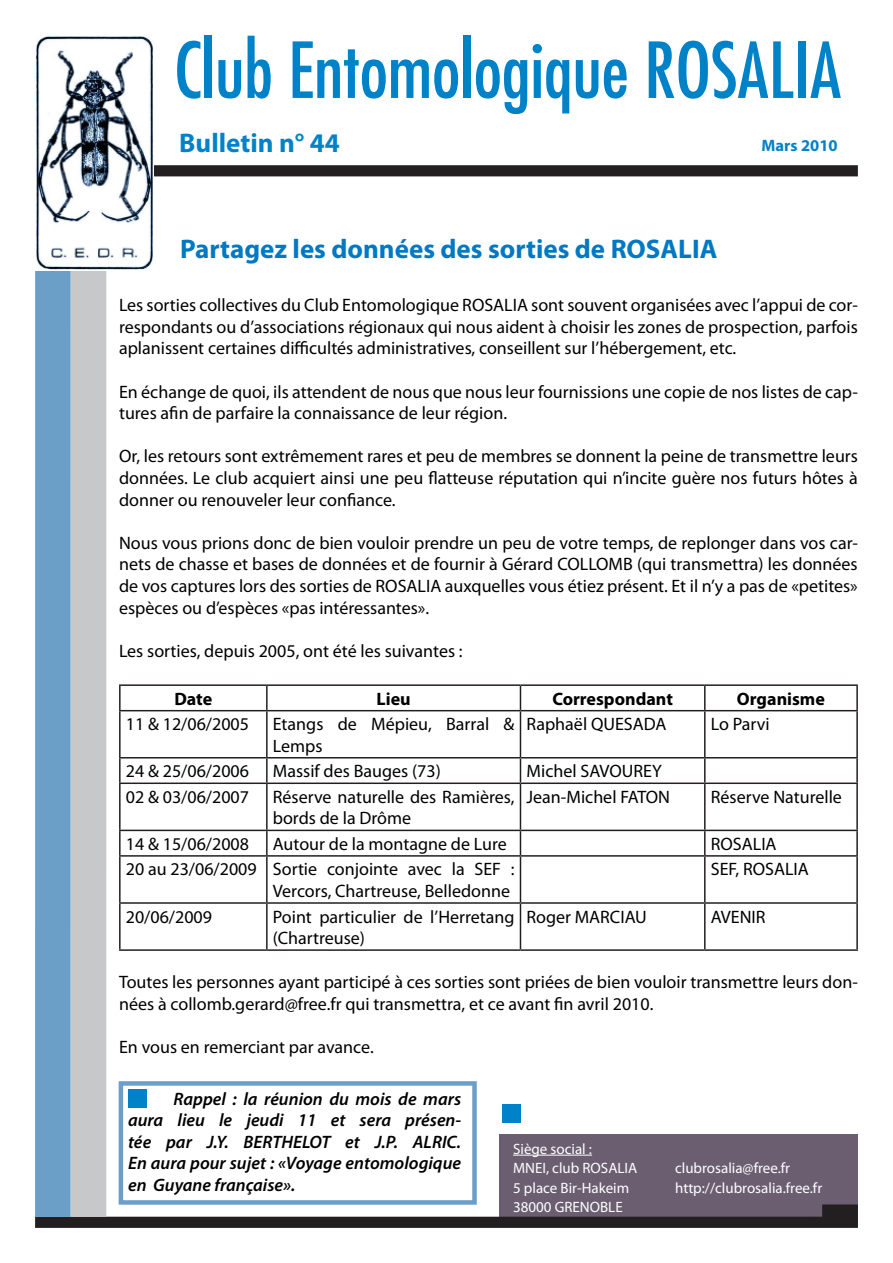
<style>
.page{position:relative;width:893px;height:1263px;background:#fff}
.page>*{position:absolute;margin:0;border:0;box-sizing:border-box;transform-origin:0 0}
.Titre{font:condensed 75px "Futura";color:#0082c9}
.Titre-2{font:700 27px "Myriad Pro";color:#0079c2}
.Titre-3{font:700 27px "Myriad Pro";color:#0082c9}
.Titre-4{font:18px/21.6px "Myriad Pro";color:#000}
.Titre-5{font:italic 600 18px/21.6px "Myriad Pro";color:#000;text-align:justify}
.Titre-6{font:700 18px "Myriad Pro";color:#000}
.Titre-7{font:700 16.5px "Myriad Pro";color:#0082c9}
.Pied_de_page{font:15px "Myriad Pro";color:#fff}
</style>
<div class="page">
<div style="left:499px;top:1134px;width:359px;height:93px;background:#6b5e71"></div>
<svg style="left:35px;top:1204px;width:823px;height:24px"></svg>
<div style="left:35px;top:189px;width:36px;height:1028px;background:#6c9fc8"></div>
<div style="left:71px;top:176px;width:35px;height:1041px;background:#c7c8ca"></div>
<div style="left:502px;top:1104px;width:19px;height:19px;background:#0082c9"></div>
<svg style="left:154px;top:165px;width:704px;height:12px;background:#312d2e"></svg>
<img style="left:35px;top:35px;width:118px;height:235px">
<hr style="left:513px;top:1155px;width:79px;height:1px;background:#fff">
<hr style="left:119px;top:684px;width:148px;height:2px;background:#231f20">
<hr style="left:119px;top:686px;width:2px;height:24px;background:#231f20">
<hr style="left:267px;top:684px;width:253px;height:2px;background:#231f20">
<hr style="left:266px;top:686px;width:2px;height:24px;background:#231f20">
<hr style="left:520px;top:684px;width:185px;height:2px;background:#231f20">
<svg style="left:520px;top:686px;width:1px;height:24px"></svg>
<hr style="left:705px;top:684px;width:153px;height:2px;background:#231f20">
<hr style="left:704px;top:686px;width:2px;height:24px;background:#231f20">
<hr style="left:856px;top:686px;width:2px;height:24px;background:#231f20">
<hr style="left:119px;top:710px;width:148px;height:1px;background:#231f20">
<hr style="left:119px;top:711px;width:2px;height:46px;background:#231f20">
<hr style="left:267px;top:710px;width:253px;height:1px;background:#231f20">
<hr style="left:266px;top:711px;width:2px;height:46px;background:#231f20">
<hr style="left:520px;top:710px;width:185px;height:1px;background:#231f20">
<hr style="left:520px;top:711px;width:1px;height:46px;background:#231f20">
<hr style="left:705px;top:710px;width:153px;height:1px;background:#231f20">
<hr style="left:704px;top:711px;width:2px;height:46px;background:#231f20">
<hr style="left:856px;top:711px;width:2px;height:46px;background:#231f20">
<hr style="left:119px;top:757px;width:148px;height:1px;background:#231f20">
<hr style="left:119px;top:758px;width:2px;height:24px;background:#231f20">
<hr style="left:267px;top:757px;width:253px;height:1px;background:#231f20">
<hr style="left:266px;top:758px;width:2px;height:24px;background:#231f20">
<hr style="left:520px;top:757px;width:185px;height:1px;background:#231f20">
<svg style="left:520px;top:758px;width:1px;height:24px"></svg>
<hr style="left:705px;top:757px;width:153px;height:1px;background:#231f20">
<hr style="left:704px;top:758px;width:2px;height:24px;background:#231f20">
<hr style="left:856px;top:758px;width:2px;height:24px;background:#231f20">
<hr style="left:119px;top:782px;width:148px;height:2px;background:#231f20">
<hr style="left:119px;top:784px;width:2px;height:46px;background:#231f20">
<hr style="left:267px;top:782px;width:253px;height:2px;background:#231f20">
<hr style="left:266px;top:784px;width:2px;height:46px;background:#231f20">
<hr style="left:520px;top:782px;width:185px;height:2px;background:#231f20">
<hr style="left:520px;top:784px;width:1px;height:46px;background:#231f20">
<hr style="left:705px;top:782px;width:153px;height:2px;background:#231f20">
<hr style="left:704px;top:784px;width:2px;height:46px;background:#231f20">
<hr style="left:856px;top:784px;width:2px;height:46px;background:#231f20">
<hr style="left:119px;top:830px;width:148px;height:1px;background:#231f20">
<hr style="left:119px;top:831px;width:2px;height:24px;background:#231f20">
<hr style="left:267px;top:830px;width:253px;height:1px;background:#231f20">
<hr style="left:266px;top:831px;width:2px;height:24px;background:#231f20">
<hr style="left:520px;top:830px;width:185px;height:1px;background:#231f20">
<svg style="left:520px;top:831px;width:1px;height:24px"></svg>
<hr style="left:705px;top:830px;width:153px;height:1px;background:#231f20">
<hr style="left:704px;top:831px;width:2px;height:24px;background:#231f20">
<hr style="left:856px;top:831px;width:2px;height:24px;background:#231f20">
<hr style="left:119px;top:855px;width:148px;height:2px;background:#231f20">
<hr style="left:119px;top:857px;width:2px;height:45px;background:#231f20">
<hr style="left:267px;top:855px;width:253px;height:2px;background:#231f20">
<hr style="left:266px;top:857px;width:2px;height:45px;background:#231f20">
<hr style="left:520px;top:855px;width:185px;height:2px;background:#231f20">
<hr style="left:520px;top:857px;width:1px;height:45px;background:#231f20">
<hr style="left:705px;top:855px;width:153px;height:2px;background:#231f20">
<hr style="left:704px;top:857px;width:2px;height:45px;background:#231f20">
<hr style="left:856px;top:857px;width:2px;height:45px;background:#231f20">
<hr style="left:119px;top:902px;width:148px;height:2px;background:#231f20">
<hr style="left:119px;top:904px;width:2px;height:45px;background:#231f20">
<hr style="left:267px;top:902px;width:253px;height:2px;background:#231f20">
<hr style="left:266px;top:904px;width:2px;height:45px;background:#231f20">
<hr style="left:520px;top:902px;width:185px;height:2px;background:#231f20">
<hr style="left:520px;top:904px;width:1px;height:45px;background:#231f20">
<hr style="left:705px;top:902px;width:153px;height:2px;background:#231f20">
<hr style="left:704px;top:904px;width:2px;height:45px;background:#231f20">
<hr style="left:856px;top:904px;width:2px;height:45px;background:#231f20">
<hr style="left:119px;top:949px;width:148px;height:2px;background:#231f20">
<hr style="left:267px;top:949px;width:253px;height:2px;background:#231f20">
<hr style="left:520px;top:949px;width:185px;height:2px;background:#231f20">
<hr style="left:705px;top:949px;width:153px;height:2px;background:#231f20">
<div style="left:119px;top:1081px;width:358px;height:124px;border:4px solid #6c9fc8"></div>
<div style="left:128px;top:1090px;width:19px;height:18px;background:#0082c9"></div>
<p class="Titre" style="left:174px;top:25px;width:669px">Club Entomologique ROSALIA</p>
<p class="Titre-3" style="left:179px;top:125px;width:162px">Bulletin n° 44</p>
<p class="Titre-7" style="left:762px;top:135px;width:78px">Mars 2010</p>
<p class="Titre-2" style="left:180px;top:232px;width:539px">Partagez les données des sorties de ROSALIA</p>
<p class="Titre-4" style="left:119px;top:294px;width:740px;text-align:justify">Les sorties collectives du Club Entomologique ROSALIA sont souvent organisées avec l’appui de cor&shy;respondants ou d’associations régionaux qui nous aident à choisir les zones de prospection, parfois aplanissent certaines difficultés administratives, conseillent sur l’hébergement, etc.</p>
<p class="Titre-4" style="left:119px;top:380px;width:740px">En échange de quoi, ils attendent de nous que nous leur fournissions une copie de nos listes de cap&shy;tures afin de parfaire la connaissance de leur région.</p>
<p class="Titre-4" style="left:119px;top:445px;width:740px;text-align:justify">Or, les retours sont extrêmement rares et peu de membres se donnent la peine de transmettre leurs données. Le club acquiert ainsi une peu flatteuse réputation qui n’incite guère nos futurs hôtes à donner ou renouveler leur confiance.</p>
<p class="Titre-4" style="left:119px;top:532px;width:740px;text-align:justify">Nous vous prions donc de bien vouloir prendre un peu de votre temps, de replonger dans vos car&shy;nets de chasse et bases de données et de fournir à Gérard COLLOMB (qui transmettra) les données de vos captures lors des sorties de ROSALIA auxquelles vous étiez présent. Et il n’y a pas de «petites» espèces ou d’espèces «pas intéressantes».</p>
<p class="Titre-4" style="left:119px;top:640px;width:345px">Les sorties, depuis 2005, ont été les suivantes :</p>
<p class="Titre-6" style="left:174px;top:687px;width:39px">Date</p>
<p class="Titre-6" style="left:377px;top:687px;width:36px">Lieu</p>
<p class="Titre-6" style="left:552px;top:687px;width:122px">Correspondant</p>
<p class="Titre-6" style="left:737px;top:687px;width:89px">Organisme</p>
<p class="Titre-4" style="left:126px;top:713px;width:125px">11 &amp; 12/06/2005</p>
<p class="Titre-4" style="left:273px;top:713px;width:243px">Etangs de Mépieu, Barral &amp;<br>Lemps</p>
<p class="Titre-4" style="left:526px;top:713px;width:142px">Raphaël QUESADA</p>
<p class="Titre-4" style="left:711px;top:713px;width:60px">Lo Parvi</p>
<p class="Titre-4" style="left:126px;top:760px;width:125px">24 &amp; 25/06/2006</p>
<p class="Titre-4" style="left:273px;top:760px;width:169px">Massif des Bauges (73)</p>
<p class="Titre-4" style="left:526px;top:760px;width:137px">Michel SAVOUREY</p>
<p class="Titre-4" style="left:126px;top:786px;width:125px">02 &amp; 03/06/2007</p>
<p class="Titre-4" style="left:273px;top:786px;width:243px">Réserve naturelle des Ramières, bords de la Drôme</p>
<p class="Titre-4" style="left:526px;top:786px;width:145px">Jean-Michel FATON</p>
<p class="Titre-4" style="left:711px;top:786px;width:133px">Réserve Naturelle</p>
<p class="Titre-4" style="left:126px;top:833px;width:125px">14 &amp; 15/06/2008</p>
<p class="Titre-4" style="left:273px;top:833px;width:235px">Autour de la montagne de Lure</p>
<p class="Titre-4" style="left:711px;top:833px;width:67px">ROSALIA</p>
<p class="Titre-4" style="left:126px;top:858px;width:132px">20 au 23/06/2009</p>
<p class="Titre-4" style="left:273px;top:858px;width:243px">Sortie conjointe avec la SEF :<br>Vercors, Chartreuse, Belledonne</p>
<p class="Titre-4" style="left:711px;top:858px;width:100px">SEF, ROSALIA</p>
<p class="Titre-4" style="left:126px;top:905px;width:88px">20/06/2009</p>
<p class="Titre-4" style="left:273px;top:905px;width:243px">Point particulier de l’Herretang (Chartreuse)</p>
<p class="Titre-4" style="left:526px;top:905px;width:122px">Roger MARCIAU</p>
<p class="Titre-4" style="left:711px;top:905px;width:56px">AVENIR</p>
<p class="Titre-4" style="left:119px;top:971px;width:740px">Toutes les personnes ayant participé à ces sorties sont priées de bien vouloir transmettre leurs don&shy;nées à collomb.gerard@free.fr qui transmettra, et ce avant fin avril 2010.</p>
<p class="Titre-4" style="left:119px;top:1036px;width:256px">En vous en remerciant par avance.</p>
<p class="Titre-5" style="left:128px;top:1087px;width:335px;text-indent:46px">Rappel : la réunion du mois de mars aura lieu le jeudi 11 et sera présen&shy;tée par J.Y. BERTHELOT et J.P. ALRIC.<br>En aura pour sujet : «Voyage entomologique en Guyane française».</p>
<p class="Pied_de_page" style="left:513px;top:1139px;width:80px">Siège social :</p>
<p class="Pied_de_page" style="left:513px;top:1159px;width:126px">MNEI, club ROSALIA</p>
<p class="Pied_de_page" style="left:675px;top:1159px;width:116px">clubrosalia@free.fr</p>
<p class="Pied_de_page" style="left:513px;top:1178px;width:118px">5 place Bir-Hakeim</p>
<p class="Pied_de_page" style="left:675px;top:1178px;width:149px">http://clubrosalia.free.fr</p>
<p class="Pied_de_page" style="left:513px;top:1198px;width:111px">38000 GRENOBLE</p>
</div>
